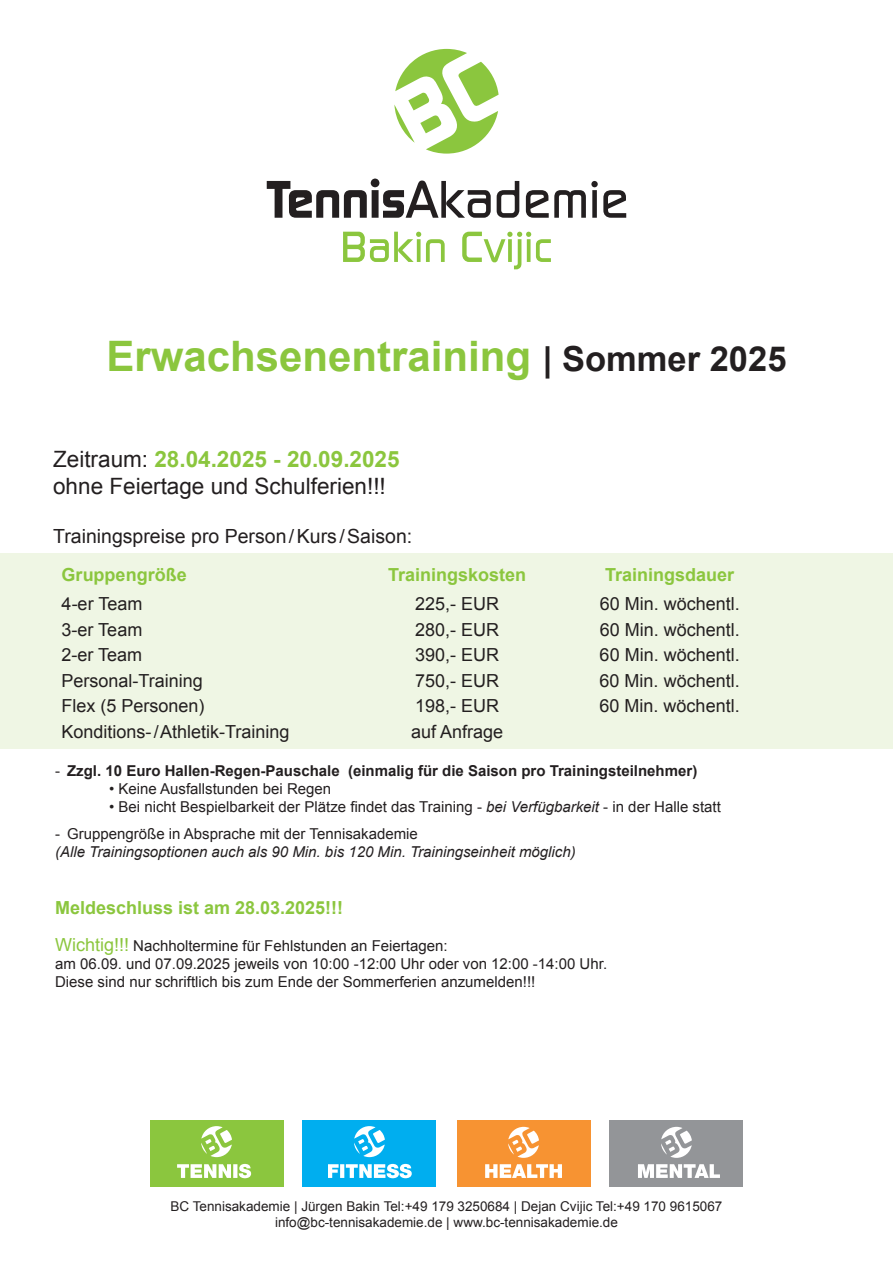
<style>
.page{position:relative;width:893px;height:1263px;background:#fff}
.page>*{position:absolute;margin:0;border:0;box-sizing:border-box;transform-origin:0 0}
.t1{font:700 42px "Arial";color:#8bc63e}
.t2{font:22.5px/27px "Arial";color:#231f20}
.t3{font:19.5px "Arial";color:#231f20}
.t4{font:18px "Arial";color:#231f20}
.t5{font:700 18px "Arial";color:#8bc63e}
.t6{font:15px/18px "Arial";color:#231f20}
.t7{font:700 15px "Arial";color:#231f20}
.t8{font:italic 15px "Arial";color:#231f20}
.t9{font:13.5px/16.2px "Arial";color:#231f20;text-align:center}
.s1{font-size:34.5px;color:#231f20}
.s2{font-weight:700;color:#8bc63e}
.s3{font-weight:400}
.s4{font-style:italic}
.s5{font-size:18px;color:#8bc63e}
</style>
<div class="page">
<svg style="left:343px;top:232px;width:208px;height:37px"></svg>
<svg style="left:267px;top:179px;width:359px;height:39px"></svg>
<svg style="left:394px;top:49px;width:105px;height:105px"></svg>
<div style="left:150px;top:1120px;width:133px;height:66px;background:#8bc63e"></div>
<div style="left:303px;top:1120px;width:133px;height:66px;background:#00aeef"></div>
<svg style="left:177px;top:1164px;width:74px;height:14px"></svg>
<svg style="left:328px;top:1164px;width:84px;height:14px"></svg>
<svg style="left:201px;top:1126px;width:31px;height:31px"></svg>
<svg style="left:354px;top:1126px;width:31px;height:31px"></svg>
<div style="left:457px;top:1120px;width:133px;height:66px;background:#f79332"></div>
<div style="left:610px;top:1120px;width:133px;height:66px;background:#939598"></div>
<svg style="left:485px;top:1164px;width:77px;height:14px"></svg>
<svg style="left:508px;top:1127px;width:31px;height:31px"></svg>
<svg style="left:661px;top:1127px;width:31px;height:31px"></svg>
<svg style="left:638px;top:1164px;width:82px;height:14px"></svg>
<div style="left:0;top:553px;width:893px;height:195px;background:#eff6e4"></div>
<h1 class="t1" style="left:106px;top:328px;width:682px">Erwachsenentraining <span class="s1">| Sommer 2025</span></h1>
<h2 class="t2" style="left:53px;top:446px;width:348px">Zeitraum: <span class="s2">28.04.2025 - 20.09.2025 </span>ohne Feiertage und Schulferien!!!</h2>
<h3 class="t3" style="left:53px;top:523px;width:361px">Trainingspreise pro Person/Kurs /Saison:</h3>
<p class="t5" style="left:62px;top:562px;width:127px">Gruppengröße</p>
<p class="t5" style="left:388px;top:562px;width:140px">Trainingskosten</p>
<p class="t5" style="left:605px;top:562px;width:131px">Trainingsdauer</p>
<p class="t4" style="left:62px;top:592px;width:82px">4-er Team</p>
<p class="t4" style="left:415px;top:592px;width:86px">225,- EUR</p>
<p class="t4" style="left:600px;top:592px;width:142px">60 Min. wöchentl.</p>
<p class="t4" style="left:62px;top:618px;width:82px">3-er Team</p>
<p class="t4" style="left:415px;top:618px;width:86px">280,- EUR</p>
<p class="t4" style="left:600px;top:618px;width:142px">60 Min. wöchentl.</p>
<p class="t4" style="left:62px;top:643px;width:82px">2-er Team</p>
<p class="t4" style="left:415px;top:643px;width:86px">390,- EUR</p>
<p class="t4" style="left:600px;top:643px;width:142px">60 Min. wöchentl.</p>
<p class="t4" style="left:62px;top:669px;width:143px">Personal-Training</p>
<p class="t4" style="left:415px;top:669px;width:86px">750,- EUR</p>
<p class="t4" style="left:600px;top:669px;width:142px">60 Min. wöchentl.</p>
<p class="t4" style="left:62px;top:694px;width:145px">Flex (5 Personen)</p>
<p class="t4" style="left:415px;top:694px;width:86px">198,- EUR</p>
<p class="t4" style="left:600px;top:694px;width:142px">60 Min. wöchentl.</p>
<p class="t4" style="left:62px;top:720px;width:229px">Konditions-/Athletik-Training</p>
<p class="t4" style="left:411px;top:720px;width:94px">auf Anfrage</p>
<p class="t7" style="left:55px;top:761px;width:644px"><span class="s3">-</span> Zzgl. 10 Euro Hallen-Regen-Pauschale (einmalig für die Saison pro Trainingsteilnehmer)</p>
<p class="t6" style="left:109px;top:780px;width:224px">• Keine Ausfallstunden bei Regen</p>
<p class="t6" style="left:109px;top:798px;width:613px">• Bei nicht Bespielbarkeit der Plätze findet das Training - <span class="s4">bei Verfügbarkeit</span> - in der Halle statt</p>
<p class="t6" style="left:55px;top:825px;width:364px">- Gruppengröße in Absprache mit der Tennisakademie</p>
<p class="t8" style="left:55px;top:842px;width:522px">(Alle Trainingsoptionen auch als 90 Min. bis 120 Min. Trainingseinheit möglich)</p>
<p class="t5" style="left:55px;top:896px;width:290px">Meldeschluss ist am 28.03.2025!!!</p>
<p class="t6" style="left:55px;top:936px;width:554px"><span class="s5">Wichtig!!!</span> Nachholtermine für Fehlstunden an Feiertagen:<br>am 06.09. und 07.09.2025 jeweils von 10:00 -12:00 Uhr oder von 12:00 -14:00 Uhr.<br>Diese sind nur schriftlich bis zum Ende der Sommerferien anzumelden!!!</p>
<p class="t9" style="left:171px;top:1198px;width:553px">BC Tennisakademie | Jürgen Bakin Tel:+49 179 3250684 | Dejan Cvijic Tel:+49 170 9615067 info@bc-tennisakademie.de | www.bc-tennisakademie.de</p>
</div>
